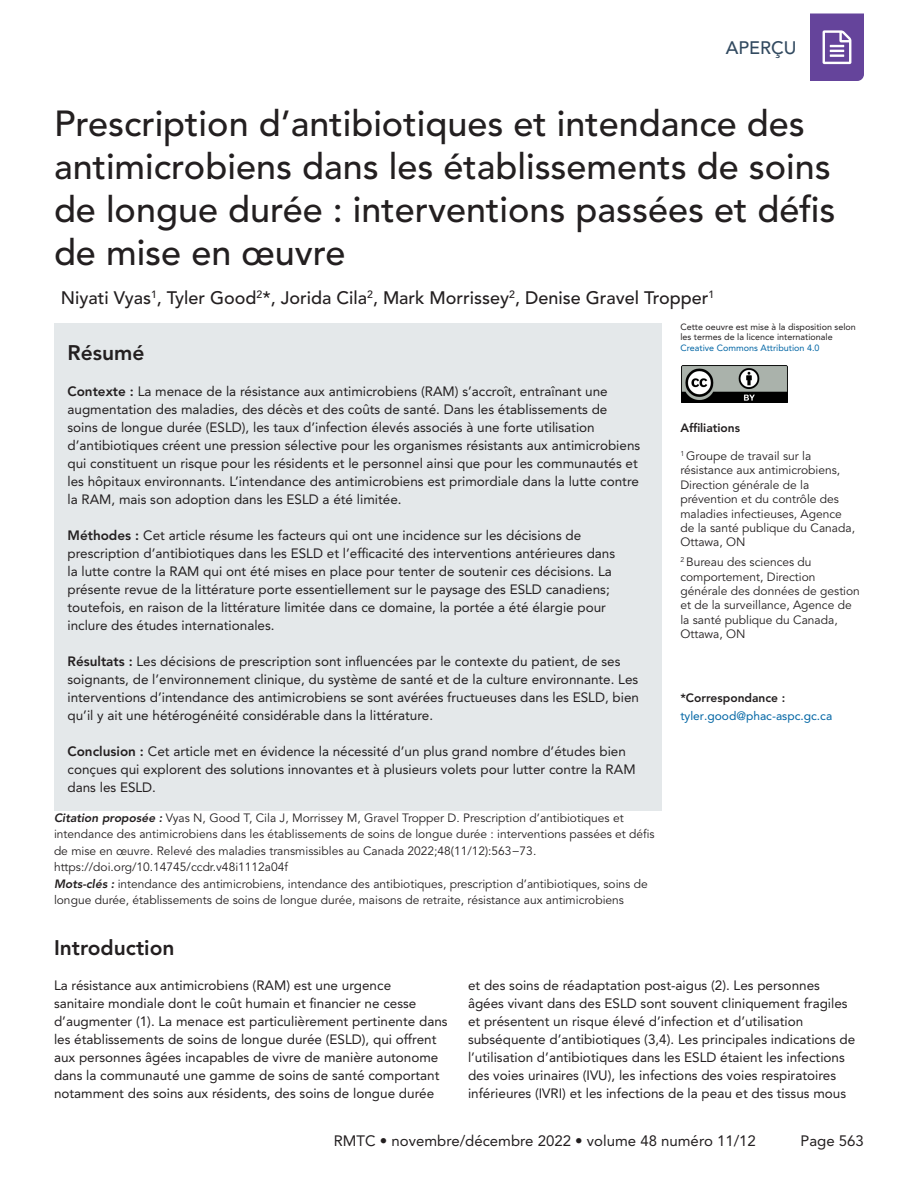
<style>
.page{position:relative;width:918px;height:1188px;background:#fff}
.page>*{position:absolute;margin:0;border:0;box-sizing:border-box;transform-origin:0 0}
.A_-_H2{font:500 36px/43.2px "Avenir LT Std";color:#231f20}
.A_-_H3_References_Sp{font:800 21px "Avenir LT Std";color:#231f20}
.A_-_H3{font:800 21px "Avenir LT Std";color:#231f20}
.A_-_Names{font:500 18px "Avenir LT Std";color:#231f20}
.t1{font:500 18px "Avenir LT Std";color:#324a60}
.t2{font:15px "Avenir LT Std";color:#231f20}
.A_-_Body{font:13.5px/18px "Avenir LT Std";color:#231f20}
.A_-_Suggested_Citati{font:12px/16.5px "Avenir LT Std";color:#231f20}
.A_-_Sidebar{font:12px/14.4px "Avenir LT Std";color:#231f20}
.A_-_Sidebar_Corresp{font:12px/18px "Avenir LT Std";color:#0065a4}
.A_-_Sidebar_Header{font:800 12px "Avenir LT Std";color:#231f20}
.A_-_Table_Figure_-_F{font:9px "Avenir LT Std";color:#231f20}
.A_-_Table_Figure_-_F-2{font:9px "Avenir LT Std";color:#0065a4}
.s1{font-weight:800}
.s2{font-weight:800;color:#231f20}
.s3{font-weight:800;font-style:italic}
</style>
<div class="page">
<svg style="left:810px;top:14px;width:54px;height:67px;background:#7659a6"></svg>
<img style="left:682px;top:366px;width:105px;height:37px">
<div style="left:54px;top:323px;width:608px;height:487px;background:#e4e8ea"></div>
<h3 class="t1" style="left:726px;top:37px;width:72px">APERÇU</h3>
<p class="A_-_H2" style="left:54px;top:103px;width:783px">Prescription d’antibiotiques et intendance des antimicrobiens dans les établissements de soins de longue durée : interventions passées et défis de mise en œuvre</p>
<p class="A_-_Names" style="left:61px;top:287px;width:655px">Niyati Vyas<sup>1</sup>, Tyler Good<sup>2</sup>*, Jorida Cila<sup>2</sup>, Mark Morrissey<sup>2</sup>, Denise Gravel Tropper<sup>1</sup></p>
<p class="A_-_H3" style="left:68px;top:340px;width:78px">Résumé</p>
<p class="A_-_Body" style="left:68px;top:382px;width:574px"><span class="s1">Contexte :</span> La menace de la résistance aux antimicrobiens (RAM) s’accroît, entraînant une augmentation des maladies, des décès et des coûts de santé. Dans les établissements de soins de longue durée (ESLD), les taux d’infection élevés associés à une forte utilisation d’antibiotiques créent une pression sélective pour les organismes résistants aux antimicrobiens qui constituent un risque pour les résidents et le personnel ainsi que pour les communautés et les hôpitaux environnants. L’intendance des antimicrobiens est primordiale dans la lutte contre la RAM, mais son adoption dans les ESLD a été limitée.</p>
<p class="A_-_Body" style="left:68px;top:526px;width:549px"><span class="s1">Méthodes :</span> Cet article résume les facteurs qui ont une incidence sur les décisions de prescription d’antibiotiques dans les ESLD et l’efficacité des interventions antérieures dans la lutte contre la RAM qui ont été mises en place pour tenter de soutenir ces décisions. La présente revue de la littérature porte essentiellement sur le paysage des ESLD canadiens; toutefois, en raison de la littérature limitée dans ce domaine, la portée a été élargie pour inclure des études internationales.</p>
<p class="A_-_Body" style="left:68px;top:652px;width:573px"><span class="s1">Résultats :</span> Les décisions de prescription sont influencées par le contexte du patient, de ses soignants, de l’environnement clinique, du système de santé et de la culture environnante. Les interventions d’intendance des antimicrobiens se sont avérées fructueuses dans les ESLD, bien qu’il y ait une hétérogénéité considérable dans la littérature.</p>
<p class="A_-_Body" style="left:68px;top:742px;width:570px"><span class="s1">Conclusion :</span> Cet article met en évidence la nécessité d’un plus grand nombre d’études bien conçues qui explorent des solutions innovantes et à plusieurs volets pour lutter contre la RAM dans les ESLD.</p>
<p class="A_-_Table_Figure_-_F" style="left:680px;top:321px;width:177px">Cette oeuvre est mise à la disposition selon</p>
<p class="A_-_Table_Figure_-_F" style="left:680px;top:332px;width:154px">les termes de la licence internationale</p>
<p class="A_-_Table_Figure_-_F-2" style="left:680px;top:342px;width:141px">Creative Commons Attribution 4.0</p>
<p class="A_-_Sidebar_Header" style="left:680px;top:421px;width:61px">Affiliations</p>
<p class="A_-_Sidebar" style="left:680px;top:449px;width:176px"><sup>1</sup> Groupe de travail sur la résistance aux antimicrobiens,<br>Direction générale de la prévention et du contrôle des maladies infectieuses, Agence de la santé publique du Canada,<br>Ottawa, ON</p>
<p class="A_-_Sidebar" style="left:680px;top:555px;width:181px"><sup>2</sup> Bureau des sciences du comportement, Direction générale des données de gestion et de la surveillance, Agence de la santé publique du Canada,<br>Ottawa, ON</p>
<p class="A_-_Sidebar_Corresp" style="left:680px;top:689px;width:153px"><span class="s2">*Correspondance : </span>tyler.good@phac-aspc.gc.ca</p>
<p class="A_-_Suggested_Citati" style="left:54px;top:810px;width:602px"><span class="s3">Citation proposée :</span> Vyas N, Good T, Cila J, Morrissey M, Gravel Tropper D. Prescription d’antibiotiques et intendance des antimicrobiens dans les établissements de soins de longue durée : interventions passées et défis de mise en œuvre. Relevé des maladies transmissibles au Canada 2022;48(11/12):563−73.</p>
<p class="A_-_Suggested_Citati" style="left:54px;top:859px;width:236px">https://doi.org/10.14745/ccdr.v48i1112a04f</p>
<p class="A_-_Suggested_Citati" style="left:54px;top:876px;width:595px"><span class="s3">Mots-clés :</span> intendance des antimicrobiens, intendance des antibiotiques, prescription d’antibiotiques, soins de longue durée, établissements de soins de longue durée, maisons de retraite, résistance aux antimicrobiens</p>
<p class="A_-_H3_References_Sp" style="left:54px;top:936px;width:122px">Introduction</p>
<p class="A_-_Body" style="left:54px;top:976px;width:395px">La résistance aux antimicrobiens (RAM) est une urgence<br>sanitaire mondiale dont le coût humain et financier ne cesse d’augmenter (1). La menace est particulièrement pertinente dans les établissements de soins de longue durée (ESLD), qui offrent aux personnes âgées incapables de vivre de manière autonome dans la communauté une gamme de soins de santé comportant notamment des soins aux résidents, des soins de longue durée</p>
<p class="A_-_Body" style="left:468px;top:976px;width:389px">et des soins de réadaptation post-aigus (2). Les personnes âgées vivant dans des ESLD sont souvent cliniquement fragiles et présentent un risque élevé d’infection et d’utilisation subséquente d’antibiotiques (3,4). Les principales indications de l’utilisation d’antibiotiques dans les ESLD étaient les infections des voies urinaires (IVU), les infections des voies respiratoires inférieures (IVRI) et les infections de la peau et des tissus mous</p>
<p class="t2" style="left:334px;top:1133px;width:424px">RMTC • novembre/décembre 2022 • volume 48 numéro 11/12</p>
<p class="t2" style="left:801px;top:1133px;width:65px">Page 563</p>
</div>
